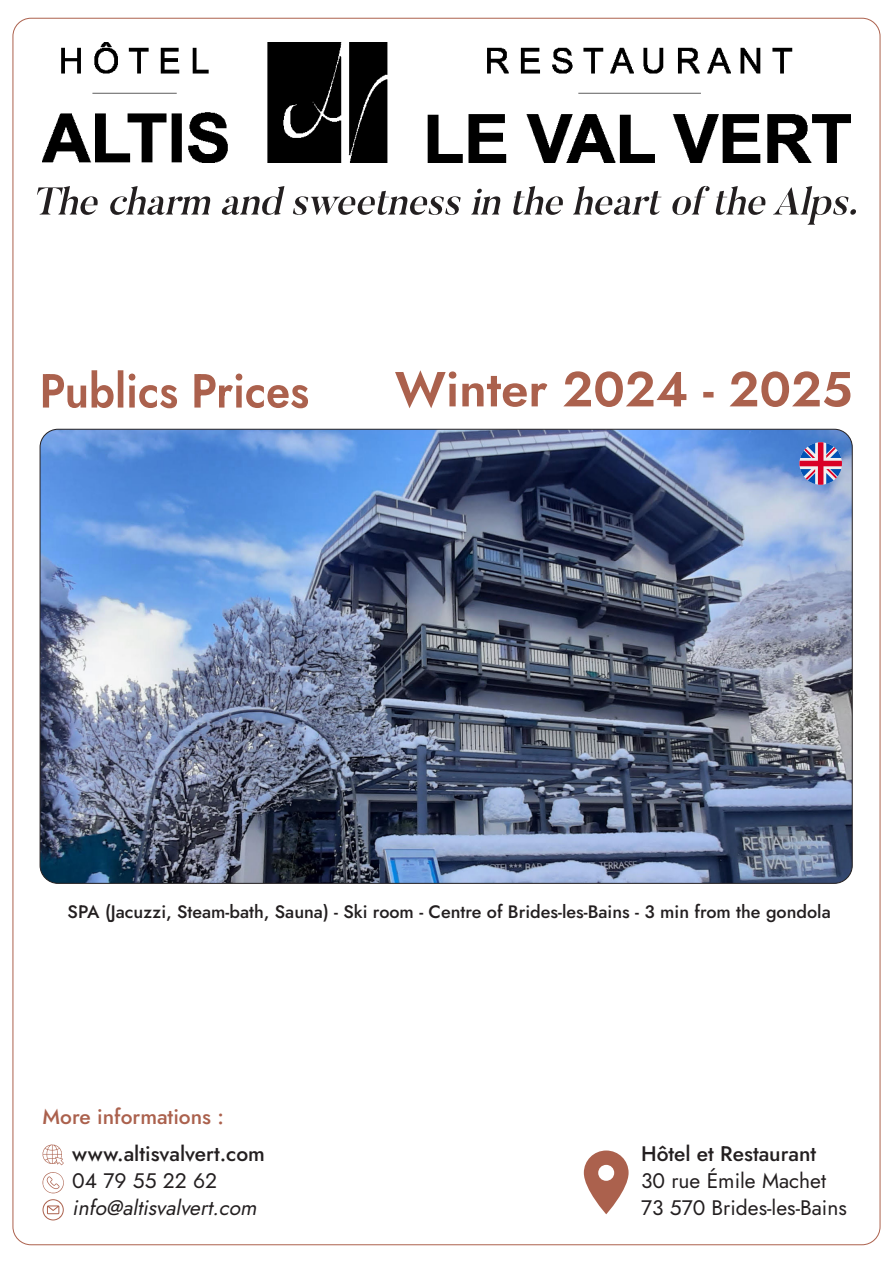
<style>
.page{position:relative;width:893px;height:1263px;background:#fff}
.page>*{position:absolute;margin:0;border:0;box-sizing:border-box;transform-origin:0 0}
.t1{font:21px "Jost";color:#231f20}
.t2{font:500 21px "Jost";color:#231f20}
.t3{font:italic 21px "Jost";color:#231f20}
.t4{font:500 21px "Jost";color:#ab614d}
.t5{font:500 18px "Jost";color:#231f20}
</style>
<div class="page">
<img style="left:43px;top:43px;width:807px;height:119px">
<svg style="left:42px;top:1144px;width:22px;height:21px"></svg>
<svg style="left:42px;top:1172px;width:22px;height:48px"></svg>
<svg style="left:584px;top:1150px;width:45px;height:64px"></svg>
<img style="left:40px;top:429px;width:812px;height:454px">
<svg style="left:37px;top:186px;width:819px;height:39px"></svg>
<svg style="left:799px;top:442px;width:43px;height:43px"></svg>
<svg style="left:43px;top:370px;width:265px;height:38px"></svg>
<svg style="left:395px;top:370px;width:455px;height:38px"></svg>
<p class="t5" style="left:68px;top:899px;width:765px">SPA (Jacuzzi, Steam-bath, Sauna) - Ski room - Centre of Brides-les-Bains - 3 min from the gondola</p>
<p class="t4" style="left:43px;top:1102px;width:183px">More informations :</p>
<p class="t2" style="left:72px;top:1140px;width:194px">www.altisvalvert.com</p>
<p class="t1" style="left:72px;top:1167px;width:146px">04 79 55 22 62</p>
<p class="t3" style="left:72px;top:1194px;width:191px">info@altisvalvert.com</p>
<p class="t2" style="left:641px;top:1140px;width:177px">Hôtel et Restaurant</p>
<p class="t1" style="left:641px;top:1167px;width:187px">30 rue Émile Machet</p>
<p class="t1" style="left:641px;top:1194px;width:207px">73 570 Brides-les-Bains</p>
</div>
